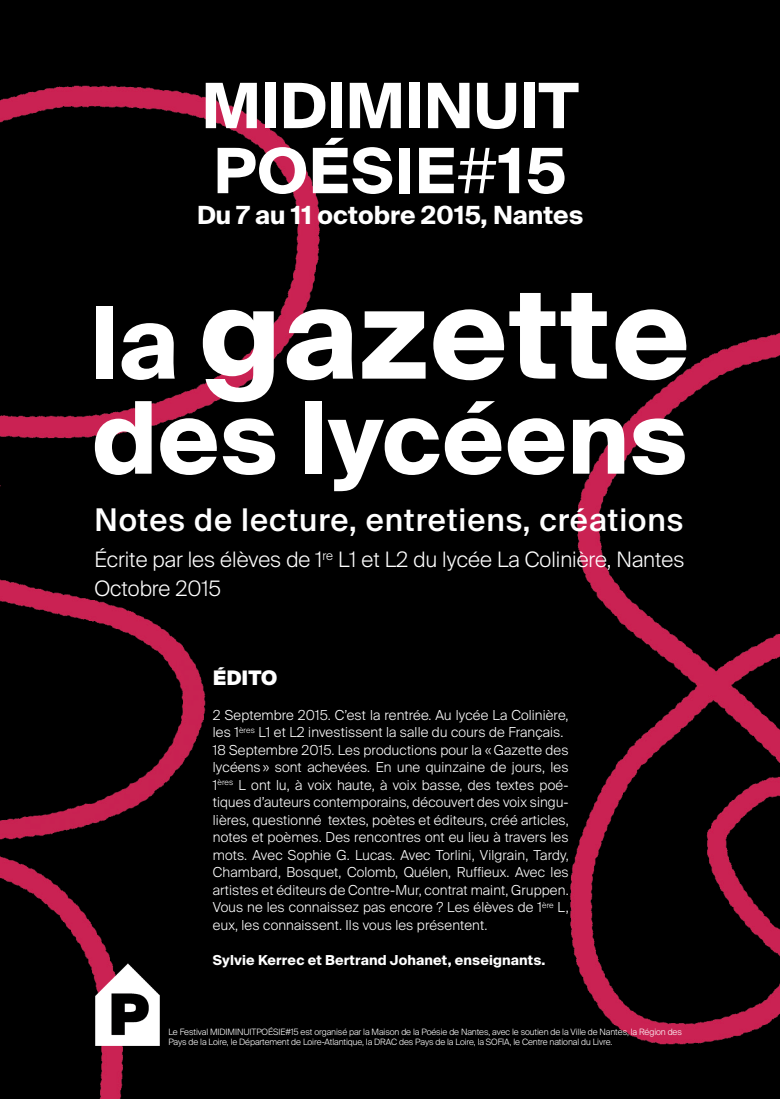
<style>
.page{position:relative;width:780px;height:1099px;background:#fff}
.page>*{position:absolute;margin:0;border:0;box-sizing:border-box;transform-origin:0 0}
.t1{font:700 125px "Suisse Intl";letter-spacing:.015em;color:#fff}
.t2{font:700 100px "Suisse Intl";color:#fff}
.t3{font:700 62.5px/65px "Suisse Intl";color:#fff}
.t4{font:500 31.25px "Suisse Intl";letter-spacing:.03em;color:#fff}
.t5{font:700 25px "Suisse Intl";color:#fff}
.t6{font:300 21.25px/28.8px "Suisse Intl";color:#fff}
.t7{font:900 20px "Suisse Intl";color:#fff}
.t8{font:300 13.75px/17.5px "Suisse Intl";letter-spacing:.01em;color:#fff}
.t9{font:700 13.75px "Suisse Intl";letter-spacing:.01em;color:#fff}
.t10{font:300 8.75px/10px "Suisse Intl";letter-spacing:-.01em;color:#fff}
.s1{font-weight:300}
.s2{font-size:100px}
</style>
<div class="page">
<div style="left:0;top:0;width:780px;height:1098px;background:#000"></div>
<img style="left:569px;top:332px;width:211px;height:713px">
<img style="left:0;top:85px;width:320px;height:1013px">
<img style="left:86px;top:963px;width:82px;height:82px">
<h3 class="t3" style="left:201px;top:74px;width:379px">MIDIMINUIT<br>POéSIE<span class="s1">#</span>15</h3>
<h3 class="t5" style="left:197px;top:201px;width:388px">Du 7 au 11 octobre 2015, Nantes</h3>
<h1 class="t1" style="left:90px;top:262px;width:601px"><span class="s2">la</span> gazette</h1>
<h2 class="t2" style="left:92px;top:380px;width:596px">des lycéens</h2>
<h3 class="t4" style="left:94px;top:501px;width:590px">Notes de lecture, entretiens, créations</h3>
<h3 class="t6" style="left:94px;top:545px;width:591px">Écrite par les élèves de 1<sup>re</sup> L1 et L2 du lycée La Colinière, Nantes<br>Octobre 2015</h3>
<h3 class="t7" style="left:213px;top:666px;width:66px">ÉDITO</h3>
<p class="t8" style="left:213px;top:706px;width:357px">2 Septembre 2015. C’est la rentrée. Au lycée La Colinière, les 1<sup>ères</sup> L1 et L2 investissent la salle du cours de Français.<br>18 Septembre 2015. Les productions pour la «Gazette des lycéens » sont achevées. En une quinzaine de jours, les 1<sup>ères</sup> L ont lu, à voix haute, à voix basse, des textes poé&shy;tiques d’auteurs contemporains, découvert des voix singu&shy;lières, questionné textes, poètes et éditeurs, créé articles, notes et poèmes. Des rencontres ont eu lieu à travers les mots. Avec Sophie G. Lucas. Avec Torlini, Vilgrain, Tardy, Chambard, Bosquet, Colomb, Quélen, Ruffieux. Avec les artistes et éditeurs de Contre-Mur, contrat maint, Gruppen.<br>Vous ne les connaissez pas encore ? Les élèves de 1<sup>ère</sup> L, eux, les connaissent. Ils vous les présentent.</p>
<p class="t9" style="left:213px;top:952px;width:334px">Sylvie Kerrec et Bertrand Johanet, enseignants.</p>
<p class="t10" style="left:168px;top:1027px;width:515px">Le Festival MIDIMINUITPOÉSIE#15 est organisé par la Maison de la Poésie de Nantes, avec le soutien de la Ville de Nantes, la Région des<br>Pays de la Loire, le Département de Loire-Atlantique, la DRAC des Pays de la Loire, la SOFIA, le Centre national du Livre.</p>
</div>
